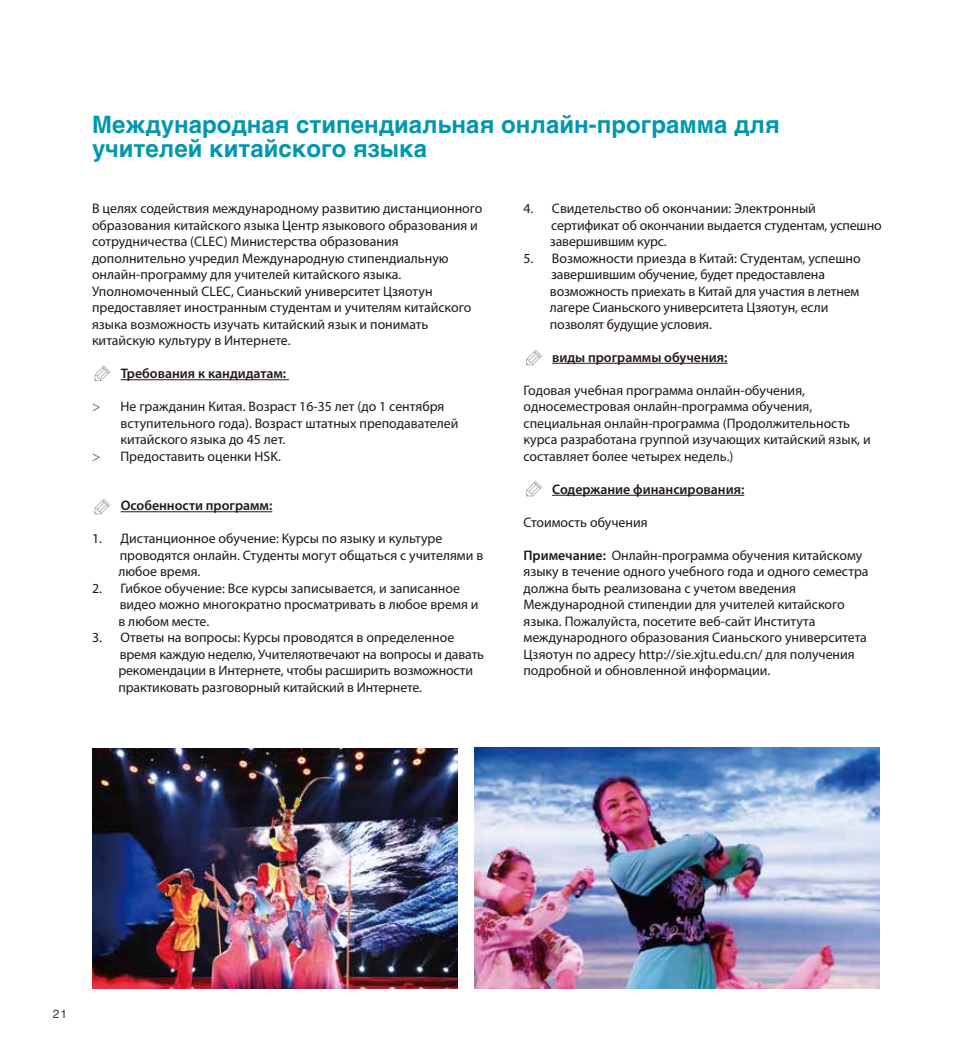
<style>
.page{position:relative;width:978px;height:1063px;background:#fff}
.page>*{position:absolute;margin:0;border:0;box-sizing:border-box;transform-origin:0 0}
.t1{font:700 24px/24.3px "Helvetica";color:#0097b0}
.t2{font:13.8px/16.5px "Myriad Pro";color:#221815}
.t3{font:600 13.8px "Myriad Pro";color:#221815}
.t4{font:12px "Helvetica";color:#3e3a39}
.s1{font-family:"Adobe Song Std";font-weight:300}
.s2{font-weight:600}
</style>
<div class="page">
<img style="left:92px;top:748px;width:366px;height:240px">
<img style="left:475px;top:747px;width:405px;height:241px">
<hr style="left:121px;top:379px;width:168px;height:1px;background:#221815">
<hr style="left:121px;top:511px;width:151px;height:1px;background:#221815">
<hr style="left:552px;top:363px;width:176px;height:1px;background:#221815">
<hr style="left:552px;top:495px;width:192px;height:1px;background:#221815">
<svg style="left:95px;top:499px;width:15px;height:15px"></svg>
<svg style="left:95px;top:366px;width:15px;height:15px"></svg>
<svg style="left:526px;top:481px;width:16px;height:15px"></svg>
<svg style="left:526px;top:350px;width:16px;height:15px"></svg>
<h1 class="t1" style="left:92px;top:112px;width:689px">Международная стипендиальная онлайн-программа для учителей китайского языка</h1>
<p class="t2" style="left:92px;top:201px;width:392px">В целях содействия международному развитию дистанционного образования китайского языка Центр языкового образования и сотрудничества (CLEC) Министерства образования дополнительно учредил Международную стипендиальную онлайн-программу для учителей китайского языка.<br>Уполномоченный CLEC, Сианьский университет Цзяотун предоставляет иностранным студентам и учителям китайского языка возможность изучать китайский язык и понимать китайскую культуру в Интернете.</p>
<p class="t3" style="left:121px;top:366px;width:167px">Требования к кандидатам:</p>
<p class="t2" style="left:92px;top:399px;width:354px"><span class="s1">&gt;</span> Не гражданин Китая. Возраст 16-35 лет (до 1 сентября</p>
<p class="t2" style="left:120px;top:415px;width:339px">вступительного года). Возраст штатных преподавателей</p>
<p class="t2" style="left:120px;top:432px;width:166px">китайского языка до 45 лет.</p>
<p class="t2" style="left:92px;top:448px;width:190px"><span class="s1">&gt;</span> Предоставить оценки HSK.</p>
<p class="t3" style="left:121px;top:498px;width:153px">Особенности программ:</p>
<p class="t2" style="left:118px;top:531px;width:366px;text-indent:-26px">1. Дистанционное обучение: Курсы по языку и культуре проводятся онлайн. Студенты могут общаться с учителями в любое время.</p>
<p class="t2" style="left:118px;top:580px;width:362px;text-indent:-26px">2. Гибкое обучение: Все курсы записывается, и записанное видео можно многократно просматривать в любое время и в любом месте.</p>
<p class="t2" style="left:118px;top:630px;width:367px;text-indent:-26px">3. Ответы на вопросы: Курсы проводятся в определенное время каждую неделю, Учителяотвечают на вопросы и давать рекомендации в Интернете, чтобы расширить возможности практиковать разговорный китайский в Интернете.</p>
<p class="t2" style="left:550px;top:201px;width:333px;text-indent:-26px">4. Свидетельство об окончании: Электронный сертификат об окончании выдается студентам, успешно завершившим курс.</p>
<p class="t2" style="left:550px;top:250px;width:312px;text-indent:-26px">5. Возможности приезда в Китай: Студентам, успешно завершившим обучение, будет предоставлена возможность приехать в Китай для участия в летнем лагере Сианьского университета Цзяотун, если позволят будущие условия.</p>
<p class="t3" style="left:552px;top:350px;width:177px">виды программы обучения:</p>
<p class="t2" style="left:523px;top:382px;width:349px">Годовая учебная программа онлайн-обучения, односеместровая онлайн-программа обучения, специальная онлайн-программа (Продолжительность курса разработана группой изучающих китайский язык, и составляет более четырех недель.)</p>
<p class="t3" style="left:552px;top:482px;width:194px">Содержание финансирования:</p>
<p class="t2" style="left:523px;top:514px;width:126px">Стоимость обучения</p>
<p class="t2" style="left:523px;top:547px;width:347px"><span class="s2">Примечание:</span> Онлайн-программа обучения китайскому языку в течение одного учебного года и одного семестра должна быть реализована с учетом введения Международной стипендии для учителей китайского языка. Пожалуйста, посетите веб-сайт Института международного образования Сианьского университета Цзяотун по адресу http://sie.xjtu.edu.cn/ для получения подробной и обновленной информации.</p>
<p class="t4" style="left:53px;top:1004px;width:16px">21</p>
</div>
